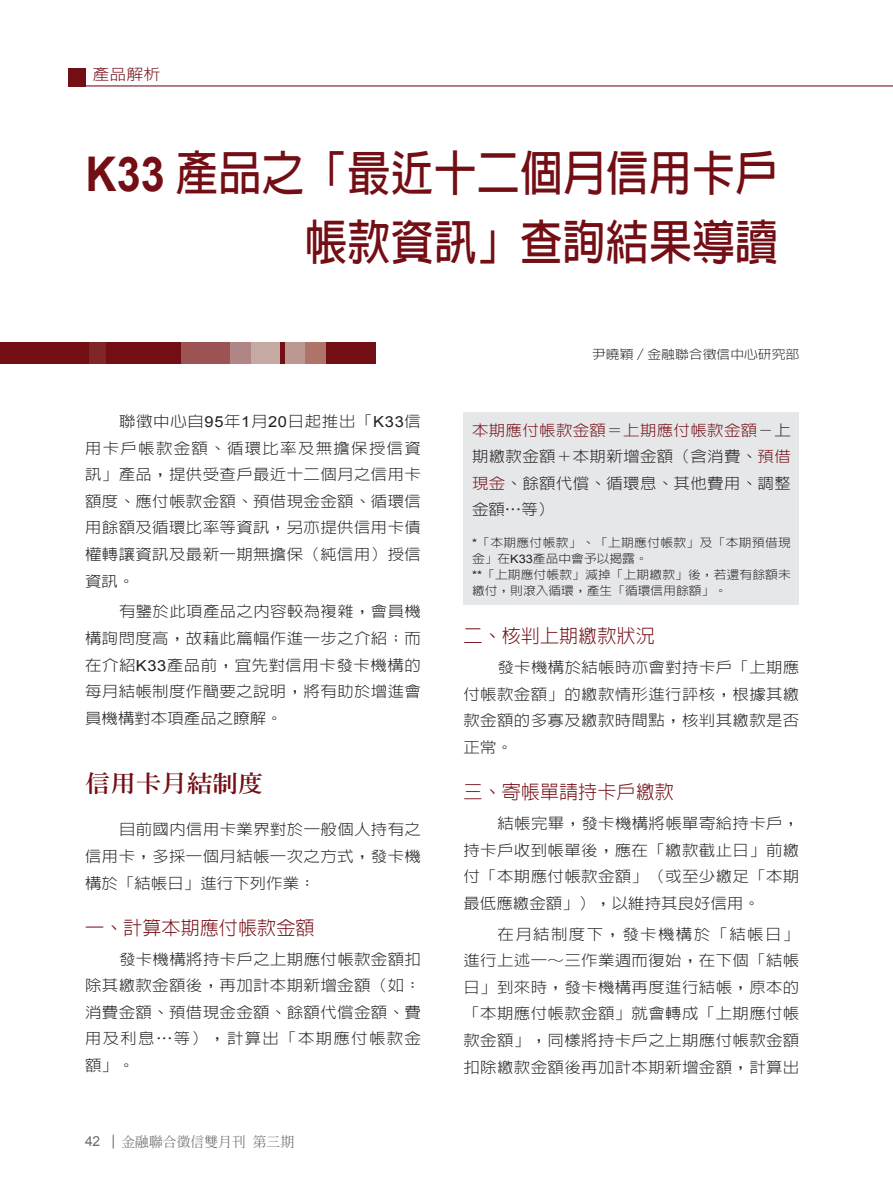
<style>
.page{position:relative;width:893px;height:1191px;background:#fff}
.page>*{position:absolute;margin:0;border:0;box-sizing:border-box;transform-origin:0 0}
.t1{font:700 47.85px/69.2px "AR Hei B5";color:#730e15;text-align:right;scale:.9 1}
.t2{font:800 22.95px "AR Ming B5";color:#730e15;scale:1.11 1}
.t3{font:300 19.2px "AR Hei B5";color:#730e15}
.t4{font:300 15.3px "AR Hei B5";color:#730e15;scale:1.11 1}
.t5{font:300 15.15px/26.5px "AR Hei B5";letter-spacing:.02em;color:#231f20;text-align:justify;scale:1.09 1}
.t6{font:500 13.8px "AR Ming B5";color:#6c6d70}
.t7{font:13.8px "Arial";color:#6c6d70}
.t8{font:300 12.45px "AR Hei B5";color:#231f20;scale:1.11 1}
.t9{font:300 11.7px/15.9px "AR Hei B5";letter-spacing:.01em;color:#231f20;scale:1.09 1}
.s1{font-family:"Arial"}
.s2{font-family:"Arial";font-weight:400}
.s3{color:#730e15}
</style>
<div class="page">
<svg style="left:113px;top:1134px;width:1px;height:14px"></svg>
<div style="left:68px;top:68px;width:17px;height:18px;background:#730e15"></div>
<hr style="left:68px;top:85px;width:825px;height:1px;background:#730e15">
<div style="left:0;top:342px;width:375px;height:22px;background:#730e15"></div>
<div style="left:251px;top:342px;width:75px;height:22px;background:#ad7467"></div>
<div style="left:182px;top:342px;width:102px;height:22px;background:#9b5353"></div>
<svg style="left:231px;top:342px;width:74px;height:22px;background:#ba9894"></svg>
<hr style="left:281px;top:342px;width:4px;height:22px;background:#730e15">
<div style="left:89px;top:342px;width:17px;height:22px;background:#802726"></div>
<div style="left:463px;top:412px;width:336px;height:193px;background:#e6e7e9"></div>
<p class="t4" style="left:92px;top:67px;width:63px">產品解析</p>
<h1 class="t1" style="left:86px;top:138px;width:771px"><span class="s1">K33</span> 產品之「最近十二個月信用卡戶帳款資訊」查詢結果導讀</h1>
<p class="t5" style="left:85px;top:408px;width:310px;text-indent:34px">聯徵中心自<span class="s2">95</span>年<span class="s2">1</span>月<span class="s2">20</span>日起推出「<span class="s2">K33</span>信用卡戶帳款金額、循環比率及無擔保授信資訊」產品，提供受查戶最近十二個月之信用卡額度、應付帳款金額、預借現金金額、循環信用餘額及循環比率等資訊，另亦提供信用卡債權轉讓資訊及最新一期無擔保（純信用）授信資訊。</p>
<p class="t5" style="left:85px;top:598px;width:310px;text-indent:34px">有鑒於此項產品之內容較為複雜，會員機構詢問度高，故藉此篇幅作進一步之介紹；而在介紹<span class="s2">K33</span>產品前，宜先對信用卡發卡機構的每月結帳制度作簡要之說明，將有助於增進會員機構對本項產品之瞭解。</p>
<h2 class="t2" style="left:85px;top:772px;width:162px">信用卡月結制度</h2>
<p class="t5" style="left:85px;top:816px;width:310px;text-indent:34px">目前國內信用卡業界對於一般個人持有之信用卡，多採一個月結帳一次之方式，發卡機構於「結帳日」進行下列作業：</p>
<p class="t3" style="left:85px;top:917px;width:231px">一、計算本期應付帳款金額</p>
<p class="t5" style="left:85px;top:945px;width:310px;text-indent:34px">發卡機構將持卡戶之上期應付帳款金額扣除其繳款金額後，再加計本期新增金額（如：消費金額、預借現金金額、餘額代償金額、費用及利息⋯等），計算出「本期應付帳款金額」。</p>
<p class="t7" style="left:85px;top:1132px;width:17px">42</p>
<p class="t6" style="left:121px;top:1134px;width:174px">金融聯合徵信雙月刊第三期</p>
<p class="t8" style="left:592px;top:348px;width:188px">尹曉穎／金融聯合徵信中心研究部</p>
<p class="t5" style="left:472px;top:416px;width:294px"><span class="s3">本期應付帳款金額</span>＝<span class="s3">上期應付帳款金額</span>－上期繳款金額＋本期新增金額（含消費、<span class="s3">預借現金</span>、餘額代償、循環息、其他費用、調整金額⋯等）</p>
<p class="t9" style="left:472px;top:535px;width:294px"><span class="s2">*</span>「本期應付帳款」、「上期應付帳款」及「本期預借現金」在<span class="s2">K33</span>產品中會予以揭露。<br><span class="s2">**</span>「上期應付帳款」減掉「上期繳款」後，若還有餘額未繳付，則滾入循環，產生「循環信用餘額」。</p>
<p class="t3" style="left:463px;top:626px;width:193px">二、核判上期繳款狀況</p>
<p class="t5" style="left:463px;top:654px;width:310px;text-indent:34px">發卡機構於結帳時亦會對持卡戶「上期應付帳款金額」的繳款情形進行評核，根據其繳款金額的多寡及繳款時間點，核判其繳款是否正常。</p>
<p class="t3" style="left:463px;top:782px;width:212px">三、寄帳單請持卡戶繳款</p>
<p class="t5" style="left:463px;top:810px;width:310px;text-indent:34px">結帳完畢，發卡機構將帳單寄給持卡戶，持卡戶收到帳單後，應在「繳款截止日」前繳付「本期應付帳款金額」（或至少繳足「本期最低應繳金額」），以維持其良好信用。</p>
<p class="t5" style="left:463px;top:920px;width:310px;text-indent:34px">在月結制度下，發卡機構於「結帳日」進行上述一∼三作業週而復始，在下個「結帳日」到來時，發卡機構再度進行結帳，原本的「本期應付帳款金額」就會轉成「上期應付帳款金額」，同樣將持卡戶之上期應付帳款金額扣除繳款金額後再加計本期新增金額，計算出</p>
</div>
